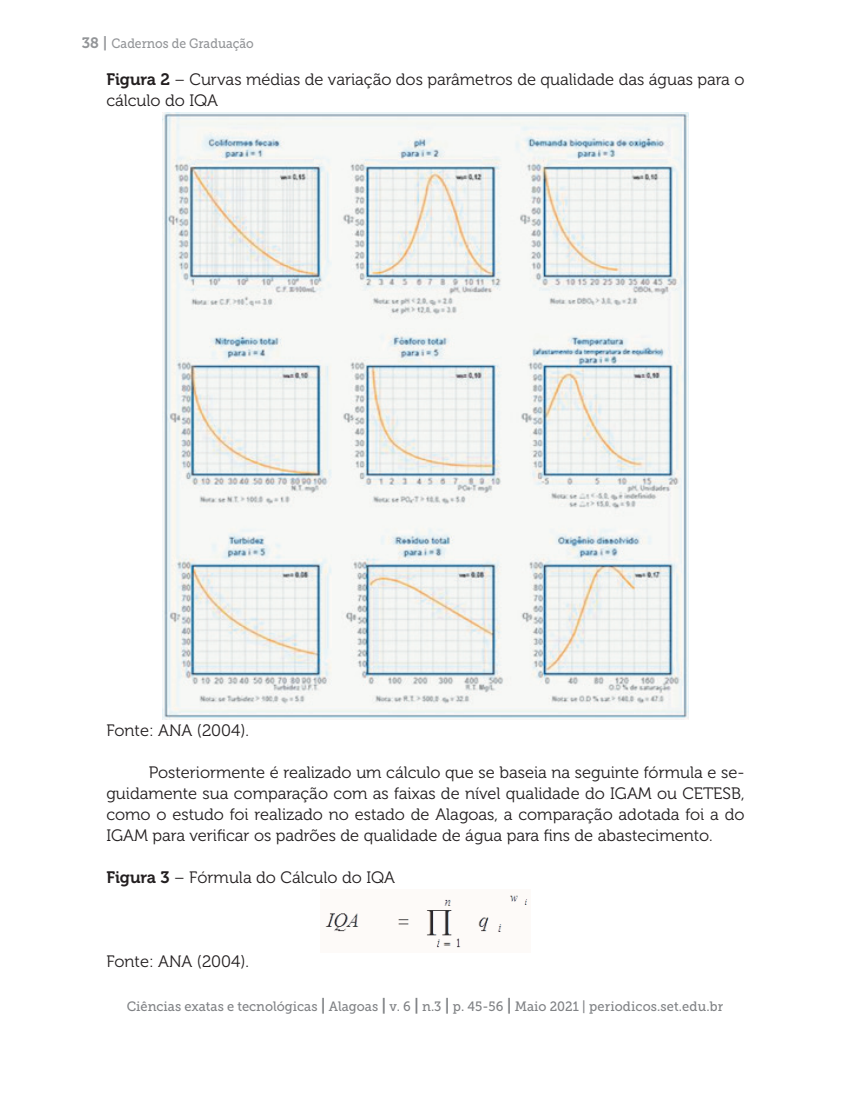
<style>
.page{position:relative;width:851px;height:1106px;background:#fff}
.page>*{position:absolute;margin:0;border:0;box-sizing:border-box;transform-origin:0 0}
.t1{font:16.5px/21px "Museo 300";color:#231f20}
.t2{font:13.5px "Museo Slab 500";color:#808285;scale:.95 1}
.t3{font:13.5px "Museo Slab 500";color:#939598;scale:.9 1}
.s1{font-family:"Museo 700";font-size:15px}
.s2{font-family:"Museo 700"}
.s3{font-family:"Museo 700";font-size:16.5px}
</style>
<div class="page">
<img style="left:163px;top:112px;width:525px;height:607px">
<img style="left:325px;top:895px;width:203px;height:53px">
<p class="t3" style="left:82px;top:36px;width:193px"><span class="s1">38 |</span> Cadernos de Graduação</p>
<p class="t1" style="left:106px;top:69px;width:639px"><span class="s2">Figura 2</span> – Curvas médias de variação dos parâmetros de qualidade das águas para o cálculo do IQA</p>
<p class="t1" style="left:106px;top:720px;width:144px">Fonte: ANA (2004).</p>
<p class="t1" style="left:106px;top:762px;width:639px;text-align:justify;text-indent:43px">Posteriormente é realizado um cálculo que se baseia na seguinte fórmula e se&shy;guidamente sua comparação com as faixas de nível qualidade do IGAM ou CETESB, como o estudo foi realizado no estado de Alagoas, a comparação adotada foi a do IGAM para verificar os padrões de qualidade de água para fins de abastecimento.</p>
<p class="t1" style="left:106px;top:867px;width:290px"><span class="s2">Figura 3</span> – Fórmula do Cálculo do IQA</p>
<p class="t1" style="left:106px;top:951px;width:144px">Fonte: ANA (2004).</p>
<p class="t2" style="left:127px;top:999px;width:629px">Ciências exatas e tecnológicas <span class="s3">|</span> Alagoas <span class="s3">|</span> v. 6 <span class="s3">|</span> n.3 <span class="s3">|</span> p. 45-56 <span class="s3">|</span> Maio 2021 | periodicos.set.edu.br</p>
</div>
